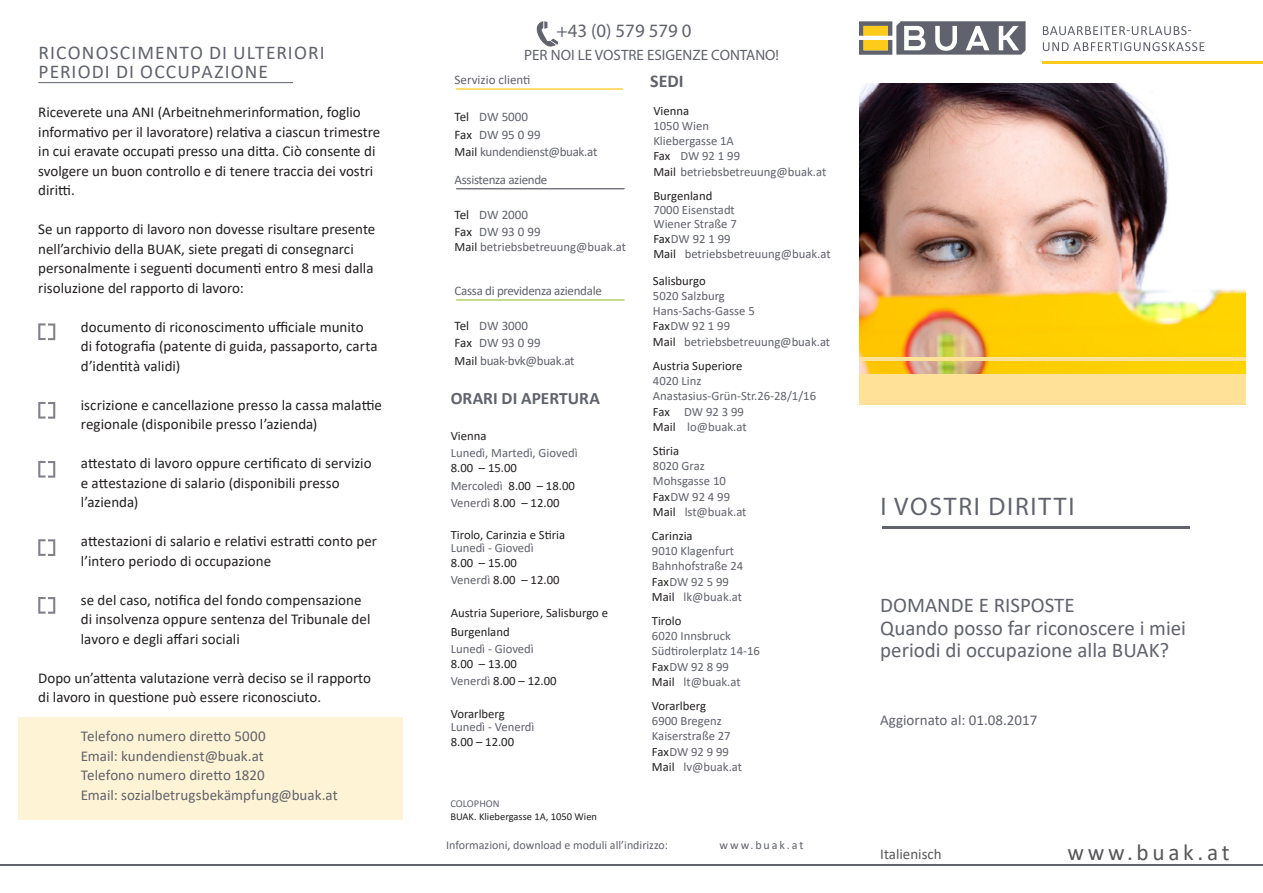
<style>
.page{position:relative;width:1263px;height:893px;background:#fff}
.page>*{position:absolute;margin:0;border:0;box-sizing:border-box;transform-origin:0 0}
.Foldername{font:25.5px "Myriad Pro";letter-spacing:.07em;color:#60626d}
.t1{font:23.25px "Calibri";letter-spacing:.16em;color:#57585a}
.Foldername2{font:21px/22.5px "Calibri";color:#60626d}
.Überschriften{font:19.5px/19.5px "Calibri";letter-spacing:.06em;color:#60626d}
.t2{font:18.9px "Myriad Pro";color:#60626d}
.t3{font:700 18px "Calibri";color:#60626d}
.t4{font:700 17.4px "Calibri";color:#60626d}
.Fliesstext{font:15px/19.5px "Calibri";color:#231f20}
.TEXTEingerückter{font:15px/19.5px "Calibri";color:#231f20}
.TEXTEingerückter-2{font:15px/19.5px "Calibri";color:#60626d}
.t5{font:15px "Myriad Pro";color:#60626d}
.Foldername2-2{font:15px "Calibri";color:#60626d}
.t6{font:15px "Calibri";color:#57585a}
.t7{font:13.05px/17.4px "Calibri";letter-spacing:-.025em;color:#60626d}
.t8{font:13.05px/17.4px "Calibri";color:#60626d}
.t9{font:12.75px/15.1px "Calibri";color:#60626d}
.t10{font:12.75px/17.1px "Calibri";color:#231f20}
.t11{font:12px "Calibri";color:#60626d}
.t12{font:12px "Calibri";letter-spacing:.16em;color:#60626d}
.t13{font:10.5px "Calibri";color:#231f20}
.t14{font:10.5px "Calibri";color:#60626d}
.s1{color:#231f20}
.s2{font-size:12.75px;color:#231f20}
.s3{color:#60626d}
</style>
<div class="page">
<svg style="left:536px;top:21px;width:22px;height:26px"></svg>
<svg style="left:456px;top:88px;width:167px;height:2px"></svg>
<svg style="left:456px;top:299px;width:169px;height:2px"></svg>
<svg style="left:456px;top:188px;width:169px;height:2px"></svg>
<hr style="left:0;top:864px;width:1263px;height:1px;background:#60626d">
<svg style="left:1043px;top:42px;width:161px;height:9px"></svg>
<svg style="left:1043px;top:26px;width:148px;height:9px"></svg>
<svg style="left:859px;top:21px;width:166px;height:34px"></svg>
<hr style="left:1043px;top:61px;width:220px;height:3px;background:#fecb1b">
<div style="left:18px;top:717px;width:384px;height:102px;background:#fef3d4"></div>
<hr style="left:38px;top:82px;width:255px;height:1px;background:#60626d">
<svg style="left:38px;top:323px;width:17px;height:17px"></svg>
<svg style="left:38px;top:402px;width:17px;height:17px"></svg>
<svg style="left:38px;top:461px;width:17px;height:17px"></svg>
<svg style="left:38px;top:539px;width:17px;height:17px"></svg>
<svg style="left:38px;top:597px;width:17px;height:17px"></svg>
<img style="left:859px;top:84px;width:387px;height:289px">
<hr style="left:882px;top:527px;width:308px;height:2px;background:#60626d">
<hr style="left:859px;top:357px;width:387px;height:3px;background:#ffe297">
<div style="left:859px;top:374px;width:387px;height:30px;background:#ffe297"></div>
<p class="Überschriften" style="left:39px;top:42px;width:287px">RICONOSCIMENTO DI ULTERIORI<br>PERIODI DI OCCUPAZIONE</p>
<p class="Fliesstext" style="left:38px;top:102px;width:344px">Riceverete una ANI (Arbeitnehmerinformation, foglio informativo per il lavoratore) relativa a ciascun trimestre in cui eravate occupati presso una ditta. Ciò consente di svolgere un buon controllo e di tenere traccia dei vostri diritti.</p>
<p class="Fliesstext" style="left:38px;top:219px;width:339px">Se un rapporto di lavoro non dovesse risultare presente nell’archivio della BUAK, siete pregati di consegnarci personalmente i seguenti documenti entro 8 mesi dalla risoluzione del rapporto di lavoro:</p>
<p class="TEXTEingerückter" style="left:81px;top:316px;width:299px">documento di riconoscimento ufficiale munito di fotografia (patente di guida, passaporto, carta d’identità validi)</p>
<p class="TEXTEingerückter" style="left:81px;top:394px;width:303px">iscrizione e cancellazione presso la cassa malattie regionale (disponibile presso l’azienda)</p>
<p class="TEXTEingerückter" style="left:81px;top:453px;width:292px">attestato di lavoro oppure certificato di servizio e attestazione di salario (disponibili presso l’azienda)</p>
<p class="TEXTEingerückter" style="left:81px;top:531px;width:298px">attestazioni di salario e relativi estratti conto per l’intero periodo di occupazione</p>
<p class="TEXTEingerückter" style="left:81px;top:589px;width:291px">se del caso, notifica del fondo compensazione di insolvenza oppure sentenza del Tribunale del lavoro e degli affari sociali</p>
<p class="Fliesstext" style="left:38px;top:667px;width:334px">Dopo un’attenta valutazione verrà deciso se il rapporto di lavoro in questione può essere riconosciuto.</p>
<p class="TEXTEingerückter-2" style="left:81px;top:726px;width:258px">Telefono numero diretto 5000<br>Email: kundendienst@buak.at<br>Telefono numero diretto 1820<br>Email: sozialbetrugsbekämpfung@buak.at</p>
<h3 class="t2" style="left:556px;top:19px;width:137px">+43 (0) 579 579 0</h3>
<p class="t5" style="left:524px;top:45px;width:256px">PER NOI LE VOSTRE ESIGENZE CONTANO!</p>
<p class="t8" style="left:455px;top:70px;width:77px">Servizio clienti</p>
<p class="t7" style="left:455px;top:108px;width:144px"><span class="s1">Tel</span> DW 5000<br><span class="s1">Fax</span> DW 95 0 99<br><span class="s2">Mail</span> kundendienst@buak.at</p>
<p class="t7" style="left:455px;top:171px;width:94px">Assistenza aziende</p>
<p class="t8" style="left:455px;top:205px;width:88px"><span class="s1">Tel</span> DW 2000<br><span class="s1">Fax</span> DW 93 0 99</p>
<p class="t9" style="left:455px;top:239px;width:173px"><span class="s1">Mail</span> betriebsbetreuung@buak.at</p>
<p class="t7" style="left:455px;top:282px;width:149px">Cassa di previdenza aziendale</p>
<p class="t7" style="left:455px;top:316px;width:121px"><span class="s1">Tel</span> DW 3000<br><span class="s1">Fax</span> DW 93 0 99<br><span class="s2">Mail</span> buak-bvk@buak.at</p>
<h3 class="t4" style="left:451px;top:386px;width:151px">ORARI DI APERTURA</h3>
<p class="t10" style="left:451px;top:427px;width:37px">Vienna</p>
<p class="t9" style="left:451px;top:445px;width:128px">Lunedì, Martedì, Giovedì</p>
<p class="t10" style="left:451px;top:459px;width:126px">8.00 – 15.00<br><span class="s3">Mercoledì</span> 8.00 – 18.00<br><span class="s3">Venerdì</span> 8.00 – 12.00</p>
<p class="t10" style="left:451px;top:526px;width:116px">Tirolo, Carinzia e Stiria</p>
<p class="t9" style="left:451px;top:540px;width:85px">Lunedì - Giovedì</p>
<p class="t10" style="left:451px;top:554px;width:110px">8.00 – 15.00<br><span class="s3">Venerdì</span> 8.00 – 12.00</p>
<p class="t10" style="left:451px;top:603px;width:159px;line-height:19px">Austria Superiore, Salisburgo e<br>Burgenland</p>
<p class="t9" style="left:451px;top:641px;width:85px">Lunedì - Giovedì</p>
<p class="t10" style="left:451px;top:655px;width:107px">8.00 – 13.00<br><span class="s3">Venerdì</span> 8.00 – 12.00</p>
<p class="t10" style="left:451px;top:705px;width:56px">Vorarlberg</p>
<p class="t9" style="left:451px;top:718px;width:85px">Lunedì - Venerdì</p>
<p class="t10" style="left:451px;top:733px;width:65px">8.00 – 12.00</p>
<p class="t14" style="left:450px;top:796px;width:51px">COLOPHON</p>
<p class="t13" style="left:450px;top:809px;width:148px">BUAK. Kliebergasse 1A, 1050 Wien</p>
<h3 class="t3" style="left:650px;top:68px;width:35px">SEDI</h3>
<p class="t10" style="left:653px;top:102px;width:37px">Vienna</p>
<p class="t9" style="left:653px;top:118px;width:174px">1050 Wien<br>Kliebergasse 1A<br><span class="s1">Fax</span> DW 92 1 99<br><span class="s1">Mail</span> betriebsbetreuung@buak.at</p>
<p class="t10" style="left:653px;top:187px;width:60px">Burgenland</p>
<p class="t9" style="left:653px;top:202px;width:179px;line-height:14.7px">7000 Eisenstadt<br>Wiener Straße 7<br><span class="s1">Fax</span>DW 92 1 99<br><span class="s1">Mail</span> betriebsbetreuung@buak.at</p>
<p class="t10" style="left:653px;top:272px;width:54px">Salisburgo</p>
<p class="t9" style="left:653px;top:288px;width:179px">5020 Salzburg<br>Hans-Sachs-Gasse 5<br><span class="s1">Fax</span>DW 92 1 99<br><span class="s1">Mail</span> betriebsbetreuung@buak.at</p>
<p class="t10" style="left:653px;top:357px;width:91px">Austria Superiore</p>
<p class="t9" style="left:653px;top:373px;width:165px">4020 Linz<br>Anastasius-Grün-Str.26-28/1/16<br><span class="s1">Fax</span> DW 92 3 99<br><span class="s1">Mail</span> lo@buak.at</p>
<p class="t10" style="left:653px;top:442px;width:28px">Stiria</p>
<p class="t9" style="left:653px;top:458px;width:95px">8020 Graz<br>Mohsgasse 10<br><span class="s1">Fax</span>DW 92 4 99<br><span class="s1">Mail</span> lst@buak.at</p>
<p class="t10" style="left:652px;top:527px;width:42px">Carinzia</p>
<p class="t9" style="left:652px;top:543px;width:93px">9010 Klagenfurt<br>Bahnhofstraße 24<br><span class="s1">Fax</span>DW 92 5 99<br><span class="s1">Mail</span> lk@buak.at</p>
<p class="t10" style="left:652px;top:612px;width:31px">Tirolo</p>
<p class="t9" style="left:652px;top:628px;width:109px">6020 Innsbruck<br>Südtirolerplatz 14-16<br><span class="s1">Fax</span>DW 92 8 99<br><span class="s1">Mail</span> lt@buak.at</p>
<p class="t10" style="left:652px;top:697px;width:56px">Vorarlberg</p>
<p class="t9" style="left:652px;top:713px;width:92px">6900 Bregenz<br>Kaiserstraße 27<br><span class="s1">Fax</span>DW 92 9 99<br><span class="s1">Mail</span> lv@buak.at</p>
<p class="t11" style="left:446px;top:836px;width:223px">Informazioni, download e moduli all’indirizzo:</p>
<p class="t12" style="left:720px;top:836px;width:85px">www.buak.at</p>
<p class="Foldername" style="left:880px;top:491px;width:195px">I VOSTRI DIRITTI</p>
<p class="Foldername2" style="left:880px;top:594px;width:196px">DOMANDE E RISPOSTE</p>
<p class="Foldername2" style="left:880px;top:616px;width:307px">Quando posso far riconoscere i miei periodi di occupazione alla BUAK?</p>
<p class="Foldername2-2" style="left:880px;top:710px;width:159px">Aggiornato al: 01.08.2017</p>
<p class="t6" style="left:880px;top:844px;width:63px">Italienisch</p>
<h2 class="t1" style="left:1067px;top:836px;width:164px">www.buak.at</h2>
</div>
